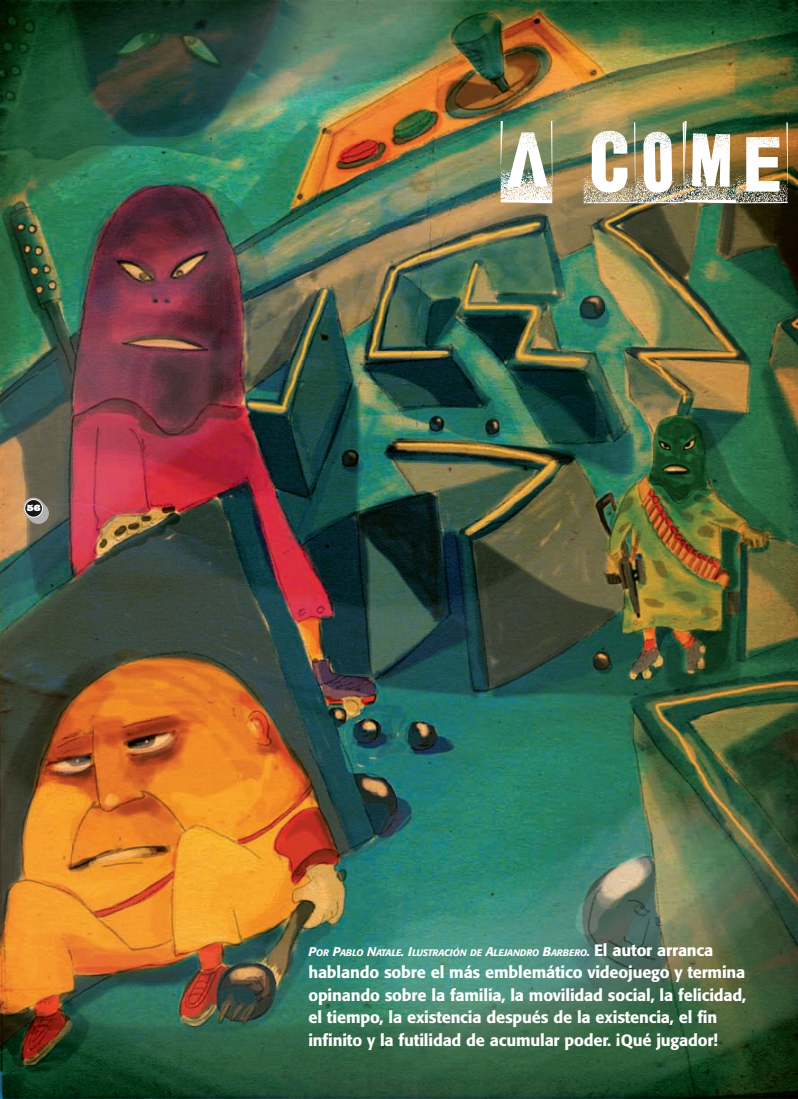
<style>
.page{position:relative;width:798px;height:1099px;background:#fff}
.page>*{position:absolute;margin:0;border:0;box-sizing:border-box;transform-origin:0 0}
.t1{font:500 16.25px/22.4px "Formata";letter-spacing:-.01em;color:#fff}
.t2{font:italic 500 9.38px "Formata";letter-spacing:-.015em;color:#fff}
.t3{font:8.75px "Big Mummy";color:#fff}
.s1{font-size:12.5px}
.s2{font-style:normal;font-size:16.25px}
</style>
<div class="page">
<img style="left:0;top:0;width:797px;height:1098px">
<img style="left:500px;top:121px;width:52px;height:82px">
<img style="left:583px;top:121px;width:204px;height:82px">
<svg style="left:23px;top:497px;width:26px;height:27px"></svg>
<svg style="left:24px;top:499px;width:19px;height:18px"></svg>
<div style="left:25px;top:500px;width:17px;height:16px;background:#1a1516;border-radius:50%"></div>
<p class="t3" style="left:27px;top:502px;width:16px">56</p>
<p class="t2" style="left:308px;top:948px;width:406px"><span class="s1">P</span>OR <span class="s1">P</span>ABLO <span class="s1">N</span>ATALE<span class="s1">. I</span>LUSTRACIÓN DE <span class="s1">A</span>LEJANDRO <span class="s1">B</span>ARBERO<span class="s1">.</span> <span class="s2">El autor arranca</span></p>
<p class="t1" style="left:308px;top:962px;width:439px">hablando sobre el más emblemático videojuego y termina opinando sobre la familia, la movilidad social, la felicidad, el tiempo, la existencia después de la existencia, el fin infinito y la futilidad de acumular poder. ¡Qué jugador!</p>
</div>
